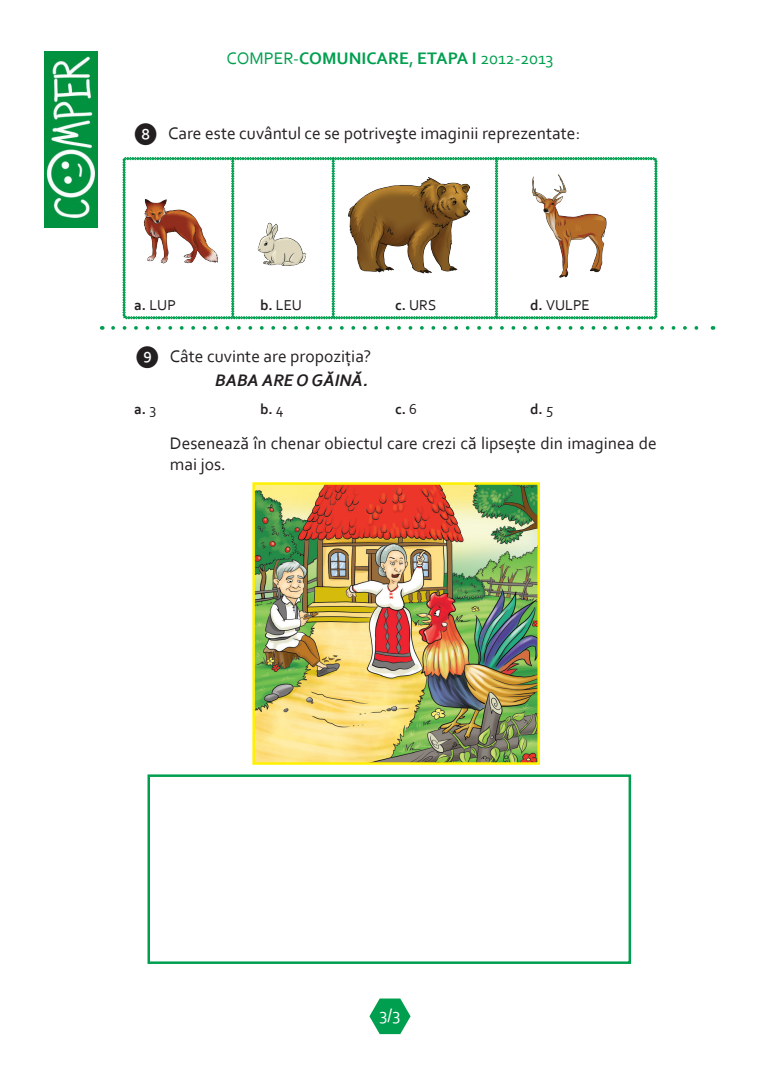
<style>
.page{position:relative;width:780px;height:1088px;background:#fff}
.page>*{position:absolute;margin:0;border:0;box-sizing:border-box;transform-origin:0 0}
.t1{font:25px "Corbel";color:#231f20}
.t2{font:17.5px/21px "Corbel";color:#231f20}
.t3{font:17.5px "Corbel";color:#009f4f}
.t4{font:italic 700 17.5px "Corbel";color:#231f20}
.t5{font:17.5px "Corbel";color:#fff}
.t6{font:15px "Corbel";color:#231f20}
.t7{font:700 15px "Corbel";color:#231f20}
.s1{font-weight:700}
.s2{font-weight:400}
</style>
<div class="page">
<svg style="left:369px;top:998px;width:41px;height:36px"></svg>
<img style="left:44px;top:51px;width:54px;height:177px">
<svg style="left:113px;top:326px;width:586px;height:4px"></svg>
<img style="left:255px;top:485px;width:282px;height:277px">
<div style="left:252px;top:482px;width:288px;height:283px;border:2px solid #fff101"></div>
<div style="left:147px;top:774px;width:484px;height:190px;background:#fff;border:2px solid #009f4f"></div>
<svg style="left:123px;top:157px;width:534px;height:162px"></svg>
<p class="t3" style="left:226px;top:48px;width:328px">COMPER-<span class="s1">COMUNICARE</span>, <span class="s1">ETAPA I</span> 2012-2013</p>
<p class="t1" style="left:134px;top:118px;width:25px">❽</p>
<p class="t2" style="left:168px;top:122px;width:413px">Care este cuvântul ce se potriveşte imaginii reprezentate:</p>
<p class="t6" style="left:134px;top:296px;width:43px"><span class="s1">a.</span> LUP</p>
<p class="t6" style="left:260px;top:296px;width:43px"><span class="s1">b.</span> LEU</p>
<p class="t6" style="left:395px;top:296px;width:43px"><span class="s1">c.</span> URS</p>
<p class="t6" style="left:530px;top:296px;width:61px"><span class="s1">d.</span> VULPE</p>
<p class="t1" style="left:135px;top:341px;width:25px">❾</p>
<p class="t2" style="left:170px;top:345px;width:203px">Câte cuvinte are propoziţia?</p>
<p class="t4" style="left:215px;top:369px;width:155px">BABA ARE O GĂINĂ.</p>
<p class="t7" style="left:134px;top:400px;width:23px">a. <span class="s2">3</span></p>
<p class="t7" style="left:260px;top:400px;width:25px">b. <span class="s2">4</span></p>
<p class="t7" style="left:395px;top:400px;width:23px">c. <span class="s2">6</span></p>
<p class="t7" style="left:530px;top:400px;width:25px">d. <span class="s2">5</span></p>
<p class="t2" style="left:170px;top:432px;width:488px">Desenează în chenar obiectul care crezi că lipsește din imaginea de mai jos.</p>
<p class="t5" style="left:379px;top:1003px;width:22px">3/3</p>
</div>
